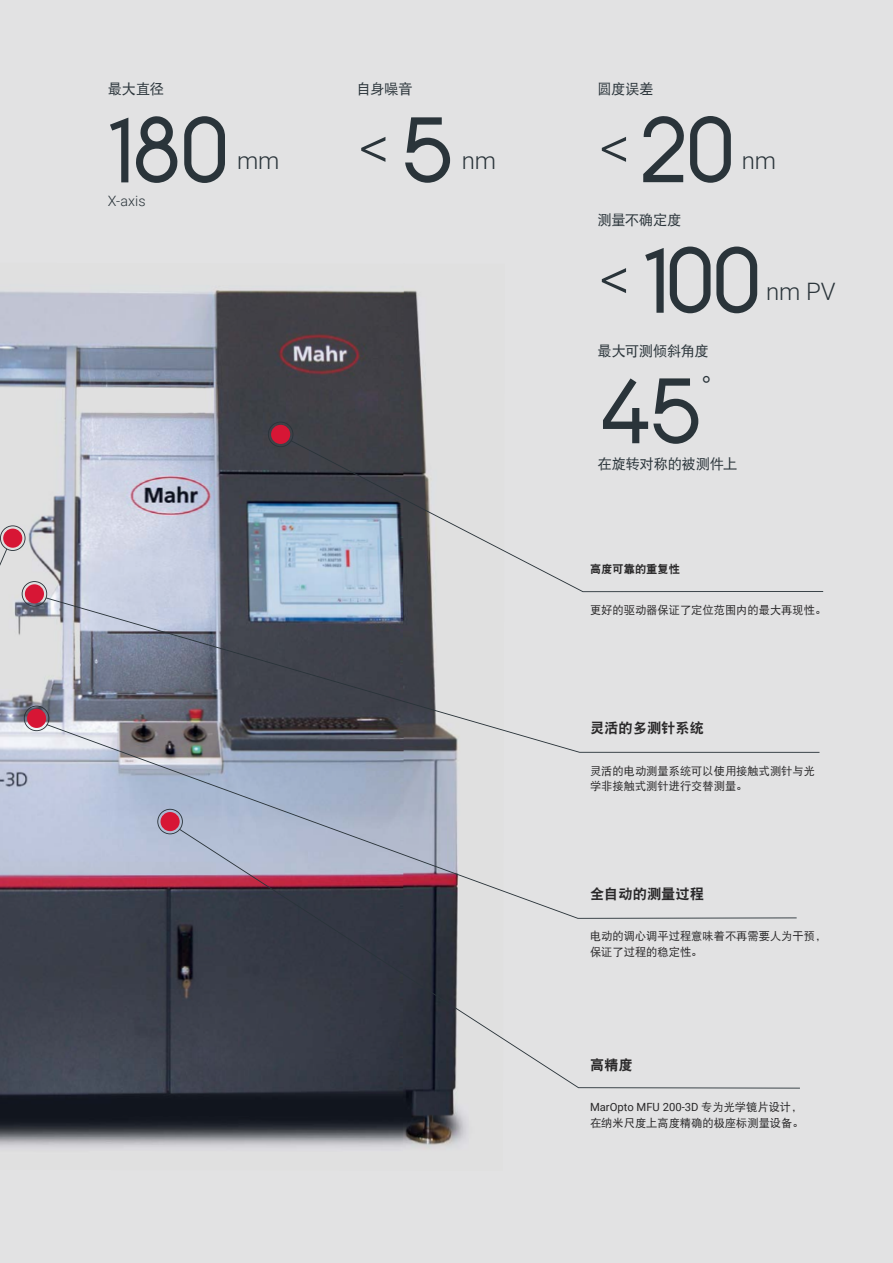
<style>
.page{position:relative;width:893px;height:1263px;background:#e2e2e3}
.page>*{position:absolute;margin:0;border:0;box-sizing:border-box;transform-origin:0 0}
.t1{font:73.5px "Mahr Numbers Regular";letter-spacing:-.065em;color:#2a343a}
.t2{font:300 60px "Roboto";color:#2a343a}
.t3{font:300 28.05px "Roboto";color:#2a343a}
.t4{font:300 24px "Roboto";letter-spacing:-.01em;color:#2a343a}
.t5{font:14.25px "DFP Hei W5";letter-spacing:-.02em;color:#2a343a}
.t6{font:14.25px "DFP Hei W9";color:#292829}
.t7{font:300 14.25px "Roboto";color:#2a343a}
.t8{font:11.25px/15.8px "DFP Hei W5";color:#292829}
.t9{font:11.25px "Roboto";color:#292829}
.t10{font:11.25px "DFP Hei W9";color:#292829}
.s1{font-family:"Mahr Numbers Regular";font-weight:400;font-size:73.5px}
.s2{font-family:"DFP Hei W5"}
</style>
<div class="page">
<img style="left:0;top:290px;width:402px;height:307px">
<img style="left:402px;top:290px;width:65px;height:858px">
<img style="left:0;top:919px;width:404px;height:199px">
<img style="left:0;top:1116px;width:403px;height:32px">
<svg style="left:291px;top:440px;width:532px;height:152px"></svg>
<svg style="left:49px;top:597px;width:770px;height:156px"></svg>
<svg style="left:49px;top:724px;width:748px;height:195px"></svg>
<svg style="left:179px;top:829px;width:621px;height:259px"></svg>
<svg style="left:157px;top:809px;width:26px;height:25px"></svg>
<div style="left:161px;top:812px;width:19px;height:19px;background:#d71635;border-radius:50%"></div>
<svg style="left:0;top:525px;width:49px;height:493px"></svg>
<div style="left:3px;top:529px;width:19px;height:19px;background:#d71635;border-radius:50%"></div>
<svg style="left:268px;top:422px;width:25px;height:25px"></svg>
<div style="left:271px;top:425px;width:19px;height:19px;background:#d71635;border-radius:50%"></div>
<p class="t5" style="left:108px;top:81px;width:58px">最大直径</p>
<h1 class="t1" style="left:104px;top:117px;width:128px">180</h1>
<p class="t7" style="left:108px;top:191px;width:39px">X-axis</p>
<h3 class="t4" style="left:237px;top:143px;width:44px">mm</h3>
<p class="t5" style="left:357px;top:81px;width:57px">自身噪音</p>
<h2 class="t2" style="left:359px;top:105px;width:98px">&lt;<span class="s1">5</span></h2>
<h3 class="t4" style="left:462px;top:143px;width:36px">nm</h3>
<p class="t5" style="left:597px;top:81px;width:58px">圆度误差</p>
<h1 class="t1" style="left:600px;top:116px;width:139px"><sup>&lt;</sup>20</h1>
<h3 class="t4" style="left:742px;top:143px;width:36px">nm</h3>
<p class="t5" style="left:597px;top:212px;width:85px">测量不确定度</p>
<h1 class="t1" style="left:640px;top:247px;width:125px">100</h1>
<h2 class="t2" style="left:600px;top:236px;width:32px">&lt;</h2>
<h3 class="t4" style="left:766px;top:274px;width:71px">nm PV</h3>
<p class="t5" style="left:597px;top:343px;width:113px">最大可测倾斜角度</p>
<h1 class="t1" style="left:597px;top:377px;width:108px">45</h1>
<h3 class="t3" style="left:701px;top:367px;width:12px">°</h3>
<p class="t5" style="left:597px;top:456px;width:142px">在旋转对称的被测件上</p>
<p class="t10" style="left:590px;top:563px;width:91px">高度可靠的重复性</p>
<p class="t8" style="left:590px;top:602px;width:238px">更好的驱动器保证了定位范围内的最大再现性。</p>
<p class="t6" style="left:590px;top:721px;width:115px">灵活的多测针系统</p>
<p class="t8" style="left:590px;top:763px;width:227px">灵活的电动测量系统可以使用接触式测针与光学非接触式测针进行交替测量。</p>
<p class="t6" style="left:590px;top:886px;width:115px">全自动的测量过程</p>
<p class="t8" style="left:590px;top:928px;width:238px">电动的调心调平过程意味着不再需要人为干预，保证了过程的稳定性。</p>
<p class="t6" style="left:590px;top:1057px;width:44px">高精度</p>
<p class="t9" style="left:590px;top:1099px;width:214px">MarOpto MFU 200-3D <span class="s2">专为光学镜片设计，</span></p>
<p class="t8" style="left:590px;top:1114px;width:215px">在纳米尺度上高度精确的极座标测量设备。</p>
</div>
